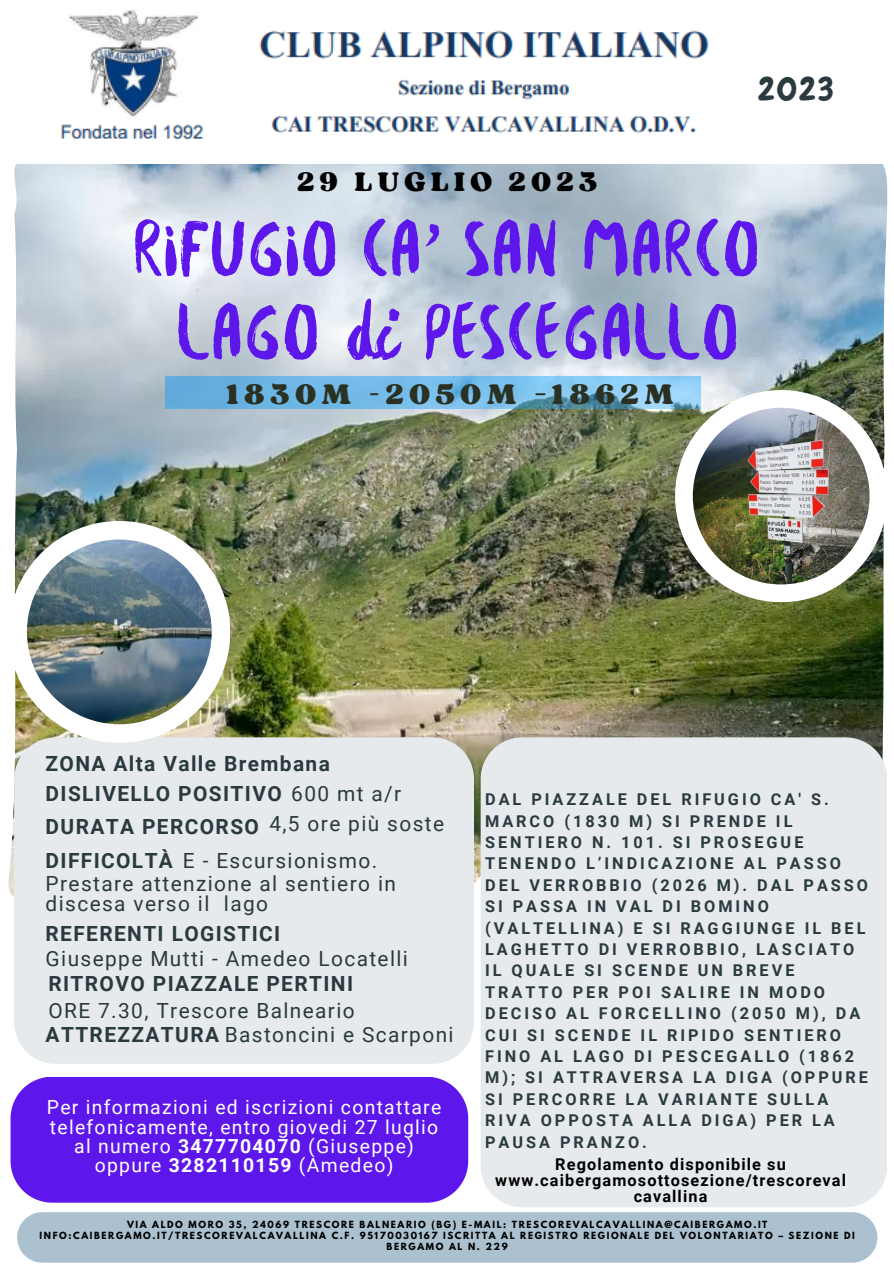
<style>
.page{position:relative;width:894px;height:1264px;background:#fff}
.page>*{position:absolute;margin:0;border:0;box-sizing:border-box;transform-origin:0 0}
.t1{font:84.45px "Besomextended";color:#5e17eb}
.t2{font:32.7px "Chewy";color:#2a3a3e}
.t3{font:29.7px "Sergio Trendy";letter-spacing:.18em;color:#2a3022}
.t4{font:28.2px "Sergio Trendy";letter-spacing:.18em;color:#000}
.t5{font:20.85px/20.2px "Roboto";letter-spacing:.065em;color:#2a3a3e}
.t6{font:700 20.85px "Roboto";letter-spacing:.065em;color:#2a3a3e}
.t7{font:19.35px/19.2px "Roboto";letter-spacing:.065em;color:#fff;text-align:center}
.t8{font:700 16.35px/15.8px "Roboto";letter-spacing:.065em;color:#000;text-align:center}
.t9{font:700 16.2px/21.5px "Roboto";letter-spacing:.185em;color:#2a3a3e}
.t10{font:700 8.7px/11.2px "League Spartan";letter-spacing:.18em;color:#000;text-align:center}
.s1{font-weight:400}
.s2{font-weight:700}
</style>
<div class="page">
<img style="left:8px;top:164px;width:879px;height:733px">
<img style="left:674px;top:390px;width:213px;height:212px">
<img style="left:692px;top:408px;width:177px;height:176px">
<div style="left:14px;top:737px;width:460px;height:326px;background:#e6eaed"></div>
<img style="left:60px;top:10px;width:649px;height:130px">
<div style="left:11px;top:1077px;width:457px;height:125px;background:#5e17eb"></div>
<img style="left:8px;top:521px;width:222px;height:221px">
<img style="left:27px;top:539px;width:185px;height:185px">
<div style="left:480px;top:737px;width:407px;height:470px;background:#e6eaed"></div>
<div style="left:17px;top:1212px;width:860px;height:50px;background:#acc1cf"></div>
<img style="left:166px;top:376px;width:534px;height:32px">
<p class="t4" style="left:297px;top:164px;width:301px">29 LUGLIO 2023</p>
<p class="t2" style="left:757px;top:68px;width:77px">2023</p>
<p class="t1" style="left:133px;top:213px;width:628px">RIFUGIO CA' SAN MARCO</p>
<p class="t1" style="left:176px;top:296px;width:564px">LAGO di PESCEGALLO</p>
<p class="t3" style="left:227px;top:375px;width:448px">1830M -2050M –1862M</p>
<p class="t6" style="left:46px;top:751px;width:286px">ZONA Alta Valle Brembana</p>
<p class="t6" style="left:46px;top:782px;width:357px">DISLIVELLO POSITIVO <span class="s1">600 mt a/r</span></p>
<p class="t6" style="left:46px;top:814px;width:215px">DURATA PERCORSO</p>
<p class="t5" style="left:269px;top:814px;width:176px">4,5 ore più soste</p>
<p class="t6" style="left:46px;top:848px;width:129px">DIFFICOLTÀ</p>
<p class="t5" style="left:183px;top:850px;width:196px">E - Escursionismo.</p>
<p class="t5" style="left:46px;top:873px;width:352px">Prestare attenzione al sentiero in discesa verso il lago</p>
<p class="t6" style="left:46px;top:921px;width:236px">REFERENTI LOGISTICI</p>
<p class="t5" style="left:46px;top:948px;width:364px">Giuseppe Mutti - Amedeo Locatelli</p>
<p class="t6" style="left:48px;top:971px;width:306px">RITROVO PIAZZALE PERTINI</p>
<p class="t5" style="left:48px;top:1000px;width:308px">ORE 7.30, Trescore Balneario</p>
<p class="t5" style="left:46px;top:1024px;width:409px"><span class="s2">ATTREZZATURA</span> Bastoncini e Scarponi</p>
<p class="t7" style="left:47px;top:1098px;width:396px">Per informazioni ed iscrizioni contattare telefonicamente, entro giovedi 27 luglio al numero <span class="s2">3477704070</span> (Giuseppe) oppure <span class="s2">3282110159</span> (Amedeo)</p>
<p class="t9" style="left:485px;top:789px;width:384px">DAL PIAZZALE DEL RIFUGIO CA' S.<br>MARCO (1830 M) SI PRENDE IL<br>SENTIERO N. 101. SI PROSEGUE<br>TENENDO L’INDICAZIONE AL PASSO<br>DEL VERROBBIO (2026 M). DAL PASSO<br>SI PASSA IN VAL DI BOMINO (VALTELLINA) E SI RAGGIUNGE IL BEL<br>LAGHETTO DI VERROBBIO, LASCIATO<br>IL QUALE SI SCENDE UN BREVE<br>TRATTO PER POI SALIRE IN MODO<br>DECISO AL FORCELLINO (2050 M), DA<br>CUI SI SCENDE IL RIPIDO SENTIERO<br>FINO AL LAGO DI PESCEGALLO (1862<br>M); SI ATTRAVERSA LA DIGA (OPPURE<br>SI PERCORRE LA VARIANTE SULLA<br>RIVA OPPOSTA ALLA DIGA) PER LA<br>PAUSA PRANZO.</p>
<p class="t8" style="left:495px;top:1156px;width:352px">Regolamento disponibile su www.caibergamosottosezione/trescoreval cavallina</p>
<p class="t10" style="left:40px;top:1219px;width:816px">VIA ALDO MORO 35, 24069 TRESCORE BALNEARIO (BG) E-MAIL: TRESCOREVALCAVALLINA@CAIBERGAMO.IT<br>INFO:CAIBERGAMO.IT/TRESCOREVALCAVALLINA C.F. 95170030167 ISCRITTA AL REGISTRO REGIONALE DEL VOLONTARIATO – SEZIONE DI<br>BERGAMO AL N. 229</p>
</div>
